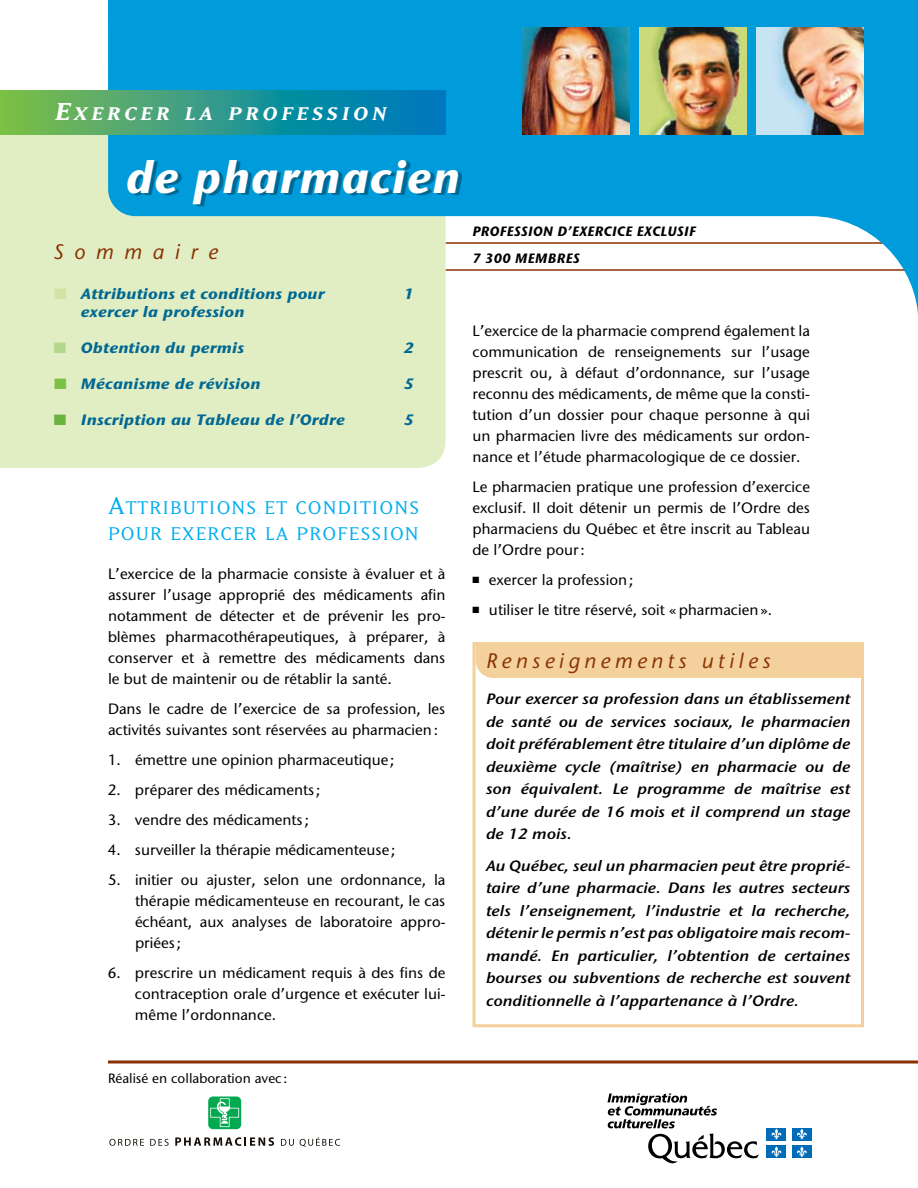
<style>
.page{position:relative;width:918px;height:1188px;background:#fff}
.page>*{position:absolute;margin:0;border:0;box-sizing:border-box;transform-origin:0 0}
.t1{font:italic 700 45px "Bell Stone Sans";letter-spacing:.025em;color:#fff}
.t2{font:italic 21px "Bell Stone Sans";letter-spacing:.21em;color:#893101}
.t3{font:italic 21px "Bell Stone Sans";letter-spacing:.5em;color:#893101}
.t4{font:18px/25.5px "Matrix";letter-spacing:.055em;color:#00aeef;scale:1.15 1}
.t5{font:italic 700 18px "Matrix";color:#fff;scale:1.15 1}
.t6{font:15px/21px "Bell Stone Sans";color:#000;text-align:justify}
.t7{font:italic 600 15px/22.5px "Bell Stone Sans";color:#000;text-align:justify;scale:1.1 1}
.t8{font:italic 700 15px "Bell Stone Sans";letter-spacing:.01em;color:#006892;scale:1.1 1}
.t9{font:italic 700 13.5px/27px "Bell Stone Sans";letter-spacing:.025em;color:#000}
.t10{font:13.5px "Bell Stone Sans";color:#000}
.s1{font-size:24px}
.s2{color:#d0e4a6}
.s3{color:#b3d88c}
.s4{color:#7bc143}
.s5{color:#6db33f}
</style>
<div class="page">
<div style="left:0;top:135px;width:446px;height:333px;background:#e1edc3"></div>
<svg style="left:108px;top:0;width:810px;height:324px;fill:#009bdb"></svg>
<svg style="left:0;top:90px;width:446px;height:45px;background:#309989"></svg>
<div style="left:472px;top:642px;width:392px;height:385px;border:3px solid #f4d19c"></div>
<svg style="left:608px;top:1094px;width:151px;height:69px"></svg>
<div style="left:767px;top:1128px;width:19px;height:12px;background:#006cb7"></div>
<svg style="left:771px;top:1129px;width:11px;height:11px"></svg>
<div style="left:792px;top:1128px;width:20px;height:12px;background:#006cb7"></div>
<svg style="left:797px;top:1129px;width:10px;height:11px"></svg>
<div style="left:767px;top:1146px;width:19px;height:12px;background:#006cb7"></div>
<svg style="left:771px;top:1146px;width:11px;height:11px"></svg>
<div style="left:792px;top:1146px;width:20px;height:12px;background:#006cb7"></div>
<svg style="left:797px;top:1146px;width:10px;height:11px"></svg>
<img style="left:756px;top:27px;width:108px;height:108px">
<img style="left:639px;top:27px;width:108px;height:108px">
<img style="left:522px;top:27px;width:108px;height:108px">
<svg style="left:131px;top:161px;width:572px;height:94px;fill:#009bdb"></svg>
<svg style="left:108px;top:1060px;width:810px;height:4px;background:#a66440"></svg>
<div style="left:476px;top:642px;width:388px;height:36px;background:#f4d19c"></div>
<svg style="left:109px;top:1139px;width:35px;height:7px"></svg>
<svg style="left:150px;top:1139px;width:19px;height:7px"></svg>
<svg style="left:175px;top:1137px;width:99px;height:9px"></svg>
<svg style="left:281px;top:1139px;width:13px;height:7px"></svg>
<svg style="left:300px;top:1137px;width:40px;height:10px"></svg>
<svg style="left:208px;top:1096px;width:33px;height:33px"></svg>
<svg style="left:210px;top:1098px;width:29px;height:29px"></svg>
<p class="t5" style="left:54px;top:103px;width:293px"><span class="s1">E</span>XE R CE R LA PR OFE SSION</p>
<h1 class="t1" style="left:126px;top:150px;width:335px">de pharmacien</h1>
<h2 class="t3" style="left:54px;top:239px;width:166px">Sommaire</h2>
<p class="t8" style="left:54px;top:285px;width:248px"><span class="s2">■</span> Attributions et conditions pour</p>
<p class="t8" style="left:404px;top:285px;width:11px">1</p>
<p class="t8" style="left:81px;top:303px;width:150px">exercer la profession</p>
<p class="t8" style="left:54px;top:339px;width:175px"><span class="s3">■</span> Obtention du permis</p>
<p class="t8" style="left:404px;top:339px;width:11px">2</p>
<p class="t8" style="left:54px;top:375px;width:189px"><span class="s4">■</span> Mécanisme de révision</p>
<p class="t8" style="left:404px;top:375px;width:11px">5</p>
<p class="t8" style="left:54px;top:411px;width:266px"><span class="s5">■</span> Inscription au Tableau de l’Ordre</p>
<p class="t8" style="left:404px;top:411px;width:11px">5</p>
<p class="t4" style="left:108px;top:495px;width:272px"><span class="s1">A</span>TTRIBUTIONS ET CONDITIONS<br>POUR EXERCER LA PROFESSION</p>
<p class="t6" style="left:108px;top:563px;width:339px">L’exercice de la pharmacie consiste à évaluer et à assurer l’usage approprié des médicaments afin notamment de détecter et de prévenir les pro&shy;blèmes pharmacothérapeutiques, à préparer, à conserver et à remettre des médicaments dans le but de maintenir ou de rétablir la santé.</p>
<p class="t6" style="left:108px;top:698px;width:339px">Dans le cadre de l’exercice de sa profession, les activités suivantes sont réservées au pharmacien:</p>
<p class="t6" style="left:108px;top:749px;width:288px">1. émettre une opinion pharmaceutique;</p>
<p class="t6" style="left:108px;top:779px;width:214px">2. préparer des médicaments ;</p>
<p class="t6" style="left:108px;top:809px;width:203px">3. vendre des médicaments ;</p>
<p class="t6" style="left:108px;top:839px;width:289px">4. surveiller la thérapie médicamenteuse;</p>
<p class="t6" style="left:135px;top:869px;width:312px;text-indent:-27px">5. initier ou ajuster, selon une ordonnance, la thérapie médicamenteuse en recourant, le cas échéant, aux analyses de laboratoire appro&shy;priées ;</p>
<p class="t6" style="left:135px;top:962px;width:312px;text-indent:-27px">6. prescrire un médicament requis à des fins de contraception orale d’urgence et exécuter lui&shy;même l’ordonnance.</p>
<p class="t9" style="left:472px;top:217px;width:225px">Profession d’exercice exclusif<br>7 300 membres</p>
<p class="t6" style="left:472px;top:320px;width:339px">L’exercice de la pharmacie comprend également la communication de renseignements sur l’usage prescrit ou, à défaut d’ordonnance, sur l’usage reconnu des médicaments, de même que la consti&shy;tution d’un dossier pour chaque personne à qui un pharmacien livre des médicaments sur ordon&shy;nance et l’étude pharmacologique de ce dossier.</p>
<p class="t6" style="left:472px;top:476px;width:339px">Le pharmacien pratique une profession d’exercice exclusif. Il doit détenir un permis de l’Ordre des pharmaciens du Québec et être inscrit au Tableau de l’Ordre pour:</p>
<p class="t6" style="left:472px;top:569px;width:162px">■ exercer la profession;</p>
<p class="t6" style="left:472px;top:599px;width:301px">■ utiliser le titre réservé, soit «pharmacien».</p>
<h2 class="t2" style="left:486px;top:648px;width:286px">Renseignements utiles</h2>
<p class="t7" style="left:486px;top:688px;width:333px">Pour exercer sa profession dans un établissement de santé ou de services sociaux, le pharmacien doit préférablement être titulaire d’un diplôme de deuxième cycle (maîtrise) en pharmacie ou de son équivalent. Le programme de maîtrise est d’une durée de 16 mois et il comprend un stage de 12 mois.</p>
<p class="t7" style="left:486px;top:854px;width:333px">Au Québec, seul un pharmacien peut être proprié&shy;taire d’une pharmacie. Dans les autres secteurs tels l’enseignement, l’industrie et la recherche, détenir le permis n’est pas obligatoire mais recom&shy;mandé. En particulier, l’obtention de certaines bourses ou subventions de recherche est souvent conditionnelle à l’appartenance à l’Ordre.</p>
<p class="t10" style="left:108px;top:1070px;width:181px">Réalisé en collaboration avec :</p>
</div>
